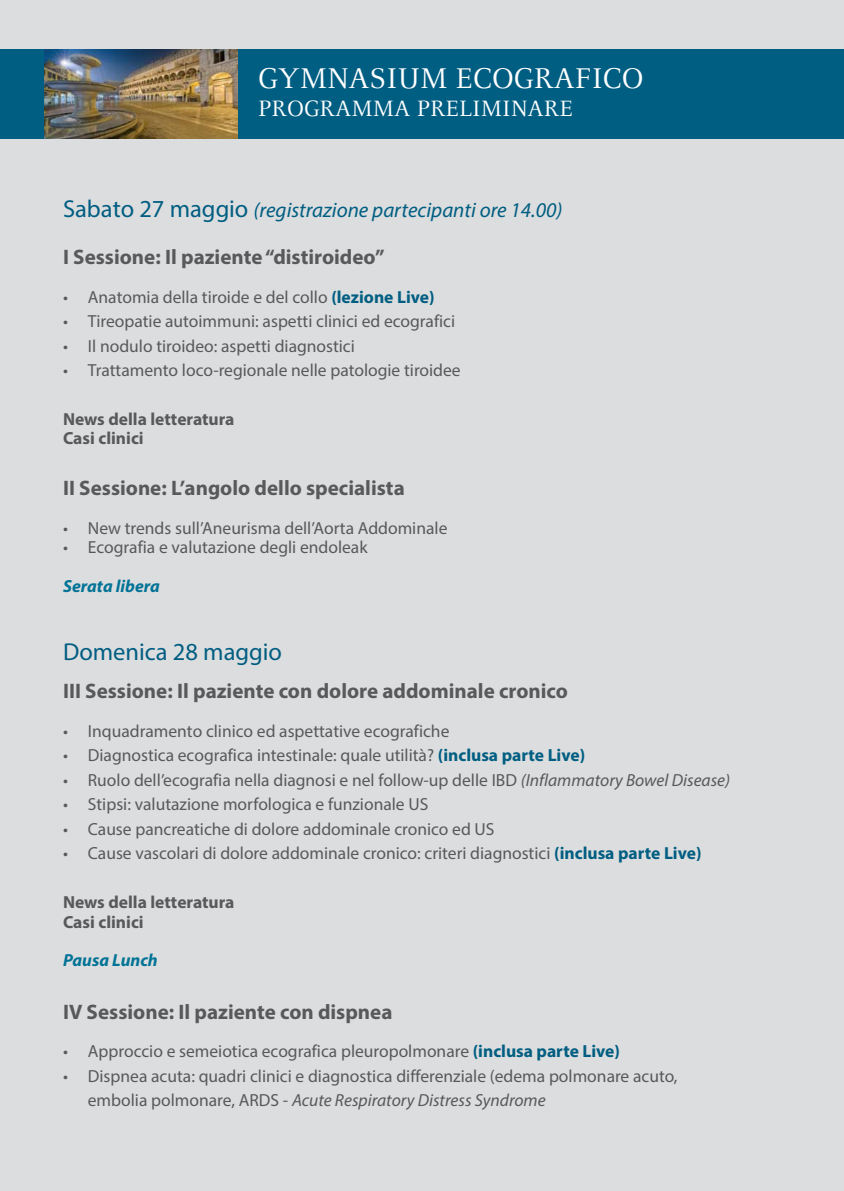
<style>
.page{position:relative;width:844px;height:1191px;background:#fff}
.page>*{position:absolute;margin:0;border:0;box-sizing:border-box;transform-origin:0 0}
.t1{font:31.5px "Celeste";color:#fff}
.t2{font:24.5px "Celeste";color:#fff}
.t3{font:24.5px "Myriad Pro";color:#005e82}
.t4{font:700 21px "Myriad Pro";color:#58595b}
.t5{font:italic 21px "Myriad Pro";color:#005e82}
.t6{font:17.5px/24.5px "Myriad Pro";color:#58595b}
.t7{font:700 17.5px/19.2px "Myriad Pro";color:#58595b}
.t8{font:italic 700 17.5px "Myriad Pro";color:#007396}
.s1{font-style:normal;font-size:24.5px}
.s2{font-weight:700;color:#005e82}
.s3{font-style:italic}
</style>
<div class="page">
<div style="left:0;top:0;width:843px;height:1191px;background:#dcddde"></div>
<div style="left:0;top:50px;width:842px;height:89px;background:#005e82"></div>
<img style="left:45px;top:50px;width:192px;height:89px">
<h1 class="t1" style="left:258px;top:65px;width:387px">GYMNASIUM ECOGRAFICO</h1>
<h2 class="t2" style="left:258px;top:98px;width:316px">PROGRAMMA PRELIMINARE</h2>
<p class="t5" style="left:63px;top:202px;width:500px"><span class="s1">Sabato 27 maggio</span> (registrazione partecipanti ore 14.00)</p>
<p class="t4" style="left:63px;top:249px;width:323px">I Sessione: Il paziente “distiroideo”</p>
<p class="t6" style="left:63px;top:286px;width:373px">• Anatomia della tiroide e del collo <span class="s2">(lezione Live)</span></p>
<p class="t6" style="left:63px;top:310px;width:393px">• Tireopatie autoimmuni: aspetti clinici ed ecografici</p>
<p class="t6" style="left:63px;top:335px;width:293px">• Il nodulo tiroideo: aspetti diagnostici</p>
<p class="t6" style="left:63px;top:359px;width:399px">• Trattamento loco-regionale nelle patologie tiroidee</p>
<p class="t7" style="left:63px;top:411px;width:173px">News della letteratura<br>Casi clinici</p>
<p class="t4" style="left:63px;top:480px;width:343px">II Sessione: L’angolo dello specialista</p>
<p class="t6" style="left:63px;top:517px;width:386px">• New trends sull’Aneurisma dell’Aorta Addominale</p>
<p class="t6" style="left:63px;top:536px;width:306px">• Ecografia e valutazione degli endoleak</p>
<p class="t8" style="left:63px;top:575px;width:98px">Serata libera</p>
<h2 class="t3" style="left:63px;top:642px;width:220px">Domenica 28 maggio</h2>
<p class="t4" style="left:63px;top:683px;width:506px">III Sessione: Il paziente con dolore addominale cronico</p>
<p class="t6" style="left:63px;top:720px;width:388px">• Inquadramento clinico ed aspettative ecografiche</p>
<p class="t6" style="left:63px;top:744px;width:523px">• Diagnostica ecografica intestinale: quale utilità? <span class="s2">(inclusa parte Live)</span></p>
<p class="t6" style="left:63px;top:769px;width:668px">• Ruolo dell’ecografia nella diagnosi e nel follow-up delle IBD <span class="s3">(Inflammatory Bowel Disease)</span></p>
<p class="t6" style="left:63px;top:793px;width:367px">• Stipsi: valutazione morfologica e funzionale US</p>
<p class="t6" style="left:63px;top:818px;width:433px">• Cause pancreatiche di dolore addominale cronico ed US</p>
<p class="t6" style="left:63px;top:842px;width:639px">• Cause vascolari di dolore addominale cronico: criteri diagnostici <span class="s2">(inclusa parte Live)</span></p>
<p class="t7" style="left:63px;top:894px;width:173px">News della letteratura<br>Casi clinici</p>
<p class="t8" style="left:63px;top:950px;width:96px">Pausa Lunch</p>
<p class="t4" style="left:63px;top:1003px;width:331px">IV Sessione: Il paziente con dispnea</p>
<p class="t6" style="left:63px;top:1040px;width:558px">• Approccio e semeiotica ecografica pleuropolmonare <span class="s2">(inclusa parte Live)</span></p>
<p class="t6" style="left:88px;top:1065px;width:591px;text-indent:-25px">• Dispnea acuta: quadri clinici e diagnostica differenziale (edema polmonare acuto, embolia polmonare, ARDS - <span class="s3">Acute Respiratory Distress Syndrome</span></p>
</div>
